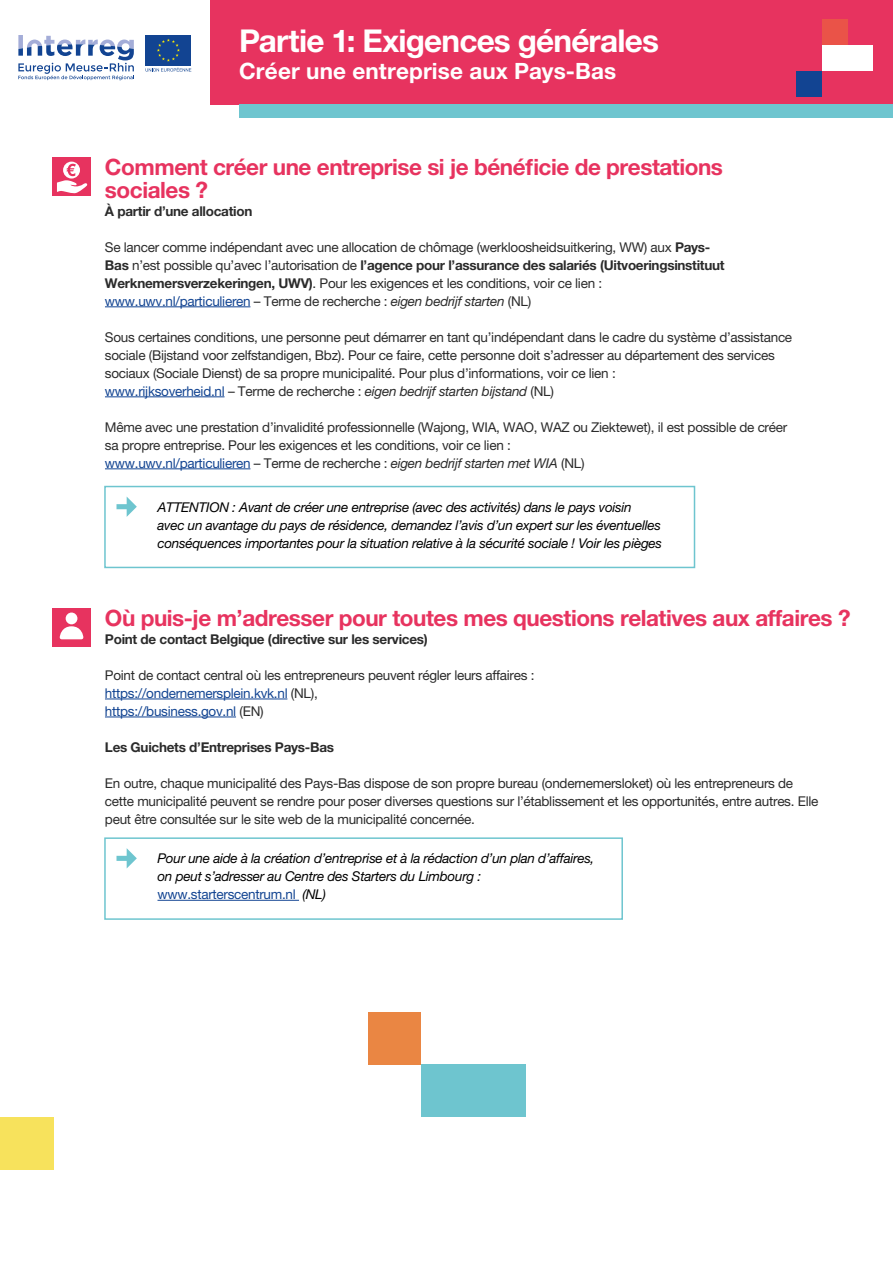
<style>
.page{position:relative;width:893px;height:1263px;background:#fff}
.page>*{position:absolute;margin:0;border:0;box-sizing:border-box;transform-origin:0 0}
.t1{font:31.5px "Helvetica Neue LT 75 Bd";letter-spacing:-.025em;color:#fff}
.t2{font:22.5px/22.5px "Helvetica Neue LT 75 Bd";letter-spacing:-.02em;color:#e7335f}
.t3{font:22.5px "Helvetica Neue LT 75 Bd";letter-spacing:.005em;color:#fff}
.t4{font:13.5px/18px "Helvetica Neue LT 55 Rm";letter-spacing:-.02em;color:#2b2b2b}
.t5{font:13.5px/18px "Helvetica Neue LT 56 It";letter-spacing:-.02em;color:#000}
.t6{font:13.5px "Helvetica Neue LT 55 Rm";letter-spacing:-.02em;color:#124492}
.t7{font:13.5px "Helvetica Neue LT 56 It";letter-spacing:-.02em;color:#2b2b2b}
.t8{font:13.5px "Helvetica Neue LT 75 Bd";letter-spacing:-.02em;color:#2b2b2b}
.s1{font-family:"Helvetica Neue LT 75 Bd"}
.s2{color:#2b2b2b}
.s3{font-family:"Helvetica Neue LT 56 It";color:#2b2b2b}
.s4{font-family:"Helvetica Neue LT 55 Rm";color:#124492}
.s5{font-family:"Helvetica Neue LT 55 Rm"}
.s6{font-family:"Helvetica Neue LT 56 It";color:#000}
</style>
<div class="page">
<div style="left:210px;top:0;width:683px;height:105px;background:#e7335f"></div>
<div style="left:239px;top:105px;width:654px;height:13px;background:#6ec5cf"></div>
<div style="left:822px;top:19px;width:25px;height:26px;background:#ea5348"></div>
<div style="left:796px;top:71px;width:26px;height:25px;background:#124492"></div>
<div style="left:822px;top:45px;width:51px;height:26px;background:#fff"></div>
<div style="left:104px;top:837px;width:519px;height:83px;border:2px solid #6ec5cf"></div>
<div style="left:104px;top:486px;width:591px;height:82px;border:2px solid #6ec5cf"></div>
<hr style="left:158px;top:900px;width:141px;height:1px;background:#124492">
<hr style="left:105px;top:699px;width:182px;height:1px;background:#124492">
<hr style="left:105px;top:717px;width:131px;height:1px;background:#124492">
<svg style="left:117px;top:848px;width:20px;height:20px"></svg>
<svg style="left:117px;top:496px;width:20px;height:21px"></svg>
<div style="left:52px;top:608px;width:39px;height:38px;background:#e7335f"></div>
<svg style="left:60px;top:612px;width:23px;height:27px"></svg>
<hr style="left:105px;top:306px;width:145px;height:1px;background:#124492">
<hr style="left:105px;top:396px;width:120px;height:1px;background:#124492">
<hr style="left:105px;top:468px;width:145px;height:1px;background:#124492">
<div style="left:52px;top:157px;width:39px;height:39px;background:#e7335f"></div>
<svg style="left:57px;top:162px;width:31px;height:31px"></svg>
<div style="left:421px;top:1064px;width:104px;height:53px;background:#6ec5cf"></div>
<div style="left:368px;top:1012px;width:53px;height:52px;background:#ea8643"></div>
<div style="left:0;top:1117px;width:53px;height:52px;background:#f7e25c"></div>
<div style="left:145px;top:35px;width:46px;height:31px;background:#124492"></div>
<svg style="left:157px;top:39px;width:23px;height:23px"></svg>
<svg style="left:146px;top:68px;width:45px;height:4px"></svg>
<svg style="left:18px;top:35px;width:116px;height:45px"></svg>
<p class="t1" style="left:239px;top:21px;width:421px">Partie 1: Exigences générales</p>
<p class="t3" style="left:239px;top:57px;width:379px">Créer une entreprise aux Pays-Bas</p>
<p class="t2" style="left:105px;top:155px;width:620px">Comment créer une entreprise si je bénéficie de prestations sociales ?</p>
<p class="t8" style="left:105px;top:202px;width:149px">À partir d’une allocation</p>
<p class="t4" style="left:105px;top:238px;width:621px">Se lancer comme indépendant avec une allocation de chômage (werkloosheidsuitkering, WW) aux <span class="s1">Pays-<br>Bas</span> n’est possible qu’avec l’autorisation de <span class="s1">l’agence pour l’assurance des salariés (Uitvoeringsinstituut<br>Werknemersverzekeringen, UWV)</span>. Pour les exigences et les conditions, voir ce lien :</p>
<p class="t6" style="left:105px;top:293px;width:428px">www.uwv.nl/particulieren <span class="s2">– Terme de recherche :</span> <span class="s3">eigen bedrijf starten</span> <span class="s2">(NL)</span></p>
<p class="t4" style="left:105px;top:328px;width:689px">Sous certaines conditions, une personne peut démarrer en tant qu’indépendant dans le cadre du système d’assistance sociale (Bijstand voor zelfstandigen, Bbz). Pour ce faire, cette personne doit s’adresser au département des services sociaux (Sociale Dienst) de sa propre municipalité. Pour plus d’informations, voir ce lien :</p>
<p class="t7" style="left:105px;top:383px;width:450px"><span class="s4">www.rijksoverheid.nl</span> <span class="s5">– Terme de recherche :</span> eigen bedrijf starten bijstand <span class="s5">(NL)</span></p>
<p class="t4" style="left:105px;top:418px;width:684px">Même avec une prestation d’invalidité professionnelle (Wajong, WIA, WAO, WAZ ou Ziektewet), il est possible de créer sa propre entreprise. Pour les exigences et les conditions, voir ce lien :</p>
<p class="t7" style="left:105px;top:455px;width:481px"><span class="s4">www.uwv.nl/particulieren</span> <span class="s5">– Terme de recherche :</span> eigen bedrijf starten met WIA <span class="s5">(NL)</span></p>
<p class="t5" style="left:158px;top:497px;width:506px">ATTENTION : Avant de créer une entreprise (avec des activités) dans le pays voisin avec un avantage du pays de résidence, demandez l’avis d’un expert sur les éventuelles conséquences importantes pour la situation relative à la sécurité sociale ! Voir les pièges</p>
<p class="t2" style="left:105px;top:606px;width:747px">Où puis-je m’adresser pour toutes mes questions relatives aux affaires ?</p>
<p class="t8" style="left:105px;top:631px;width:324px">Point de contact Belgique (directive sur les services)</p>
<p class="t4" style="left:105px;top:666px;width:431px">Point de contact central où les entrepreneurs peuvent régler leurs affaires :</p>
<p class="t6" style="left:105px;top:685px;width:214px">https://ondernemersplein.kvk.nl <span class="s2">(NL),</span></p>
<p class="t6" style="left:105px;top:703px;width:160px">https://business.gov.nl <span class="s2">(EN)</span></p>
<p class="t8" style="left:105px;top:739px;width:231px">Les Guichets d’Entreprises Pays-Bas</p>
<p class="t4" style="left:105px;top:774px;width:690px">En outre, chaque municipalité des Pays-Bas dispose de son propre bureau (ondernemersloket) où les entrepreneurs de</p>
<p class="t4" style="left:105px;top:792px;width:715px">cette municipalité peuvent se rendre pour poser diverses questions sur l’établissement et les opportunités, entre autres. Elle</p>
<p class="t4" style="left:105px;top:810px;width:372px">peut être consultée sur le site web de la municipalité concernée.</p>
<p class="t5" style="left:158px;top:849px;width:438px">Pour une aide à la création d’entreprise et à la rédaction d’un plan d’affaires, on peut s’adresser au Centre des Starters du Limbourg :</p>
<p class="t6" style="left:158px;top:886px;width:170px">www.starterscentrum.nl <span class="s6">(NL)</span></p>
</div>
